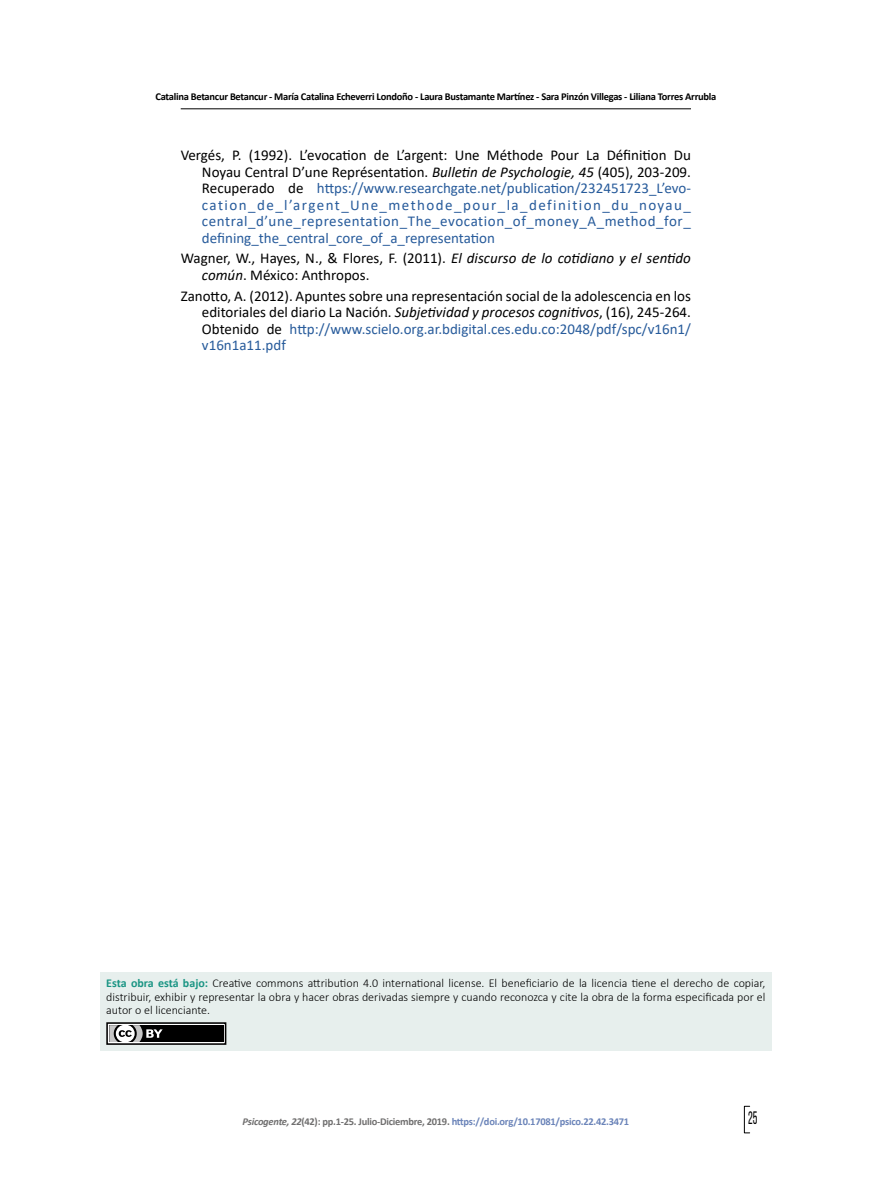
<style>
.page{position:relative;width:893px;height:1191px;background:#fff}
.page>*{position:absolute;margin:0;border:0;box-sizing:border-box;transform-origin:0 0}
.t1{font:18px "Bebas Neue";color:#000;scale:.67 1}
.t2{font:15px/16.5px "Calibri";color:#275b9b;text-align:justify}
.t3{font:15px/16.5px "Calibri";color:#000}
.t4{font:300 12px/13.5px "Calibri";color:#000;text-align:justify}
.t5{font:700 10.5px "Calibri";letter-spacing:-.025em;color:#000}
.t6{font:700 10.5px "Calibri";letter-spacing:-.025em;color:#6b84b9}
.s1{color:#000}
.s2{font-style:italic;color:#000}
.s3{font-style:italic}
.s4{color:#275b9b}
.s5{font-weight:700;color:#1b9584}
.s6{font-style:italic;color:#706f6f}
.s7{color:#706f6f}
</style>
<div class="page">
<hr style="left:181px;top:108px;width:510px;height:1px;background:#000">
<div style="left:744px;top:1106px;width:6px;height:27px;border:1px solid #000"></div>
<div style="left:100px;top:972px;width:671px;height:79px;background:#e7efed"></div>
<div style="left:106px;top:1022px;width:120px;height:22px;border:2px solid #000"></div>
<div style="left:109px;top:1025px;width:114px;height:17px;background:#000"></div>
<svg style="left:109px;top:1025px;width:54px;height:17px"></svg>
<p class="t5" style="left:155px;top:89px;width:562px">Catalina Betancur Betancur - María Catalina Echeverri Londoño - Laura Bustamante Martínez - Sara Pinzón Villegas - Liliana Torres Arrubla</p>
<p class="t2" style="left:202px;top:146px;width:491px;text-indent:-21px"><span class="s1">Vergés, P. (1992). L’evocation de L’argent: Une Méthode Pour La Définition Du Noyau Central D’une Représentation.</span> <span class="s2">Bulletin de Psychologie, 45</span> <span class="s1">(405), 203-209.<br>Recuperado de</span> https://www.researchgate.net/publication/232451723_L’evo&shy;cation_de_l’argent_Une_methode_pour_la_definition_du_noyau_ central_d’une_representation_The_evocation_of_money_A_method_for_ defining_the_central_core_of_a_representation</p>
<p class="t3" style="left:202px;top:250px;width:490px;text-indent:-21px">Wagner, W., Hayes, N., &amp; Flores, F. (2011). <span class="s3">El discurso de lo cotidiano y el sentido común</span>. México: Anthropos.</p>
<p class="t3" style="left:202px;top:287px;width:490px;text-align:justify;text-indent:-21px">Zanotto, A. (2012). Apuntes sobre una representación social de la adolescencia en los editoriales del diario La Nación. <span class="s3">Subjetividad y procesos cognitivos</span>, (16), 245-264.<br>Obtenido de <span class="s4">http://www.scielo.org.ar.bdigital.ces.edu.co:2048/pdf/spc/v16n1/ v16n1a11.pdf</span></p>
<p class="t4" style="left:106px;top:976px;width:661px"><span class="s5">Esta obra está bajo:</span> Creative commons attribution 4.0 international license. El beneficiario de la licencia tiene el derecho de copiar, distribuir, exhibir y representar la obra y hacer obras derivadas siempre y cuando reconozca y cite la obra de la forma especificada por el autor o el licenciante.</p>
<p class="t6" style="left:243px;top:1114px;width:388px"><span class="s6">Psicogente, 22</span><span class="s7">(42): pp.1-25. Julio-Diciembre, 2019.</span> https://doi.org/10.17081/psico.22.42.3471</p>
<p class="t1" style="left:748px;top:1108px;width:15px">25</p>
</div>
